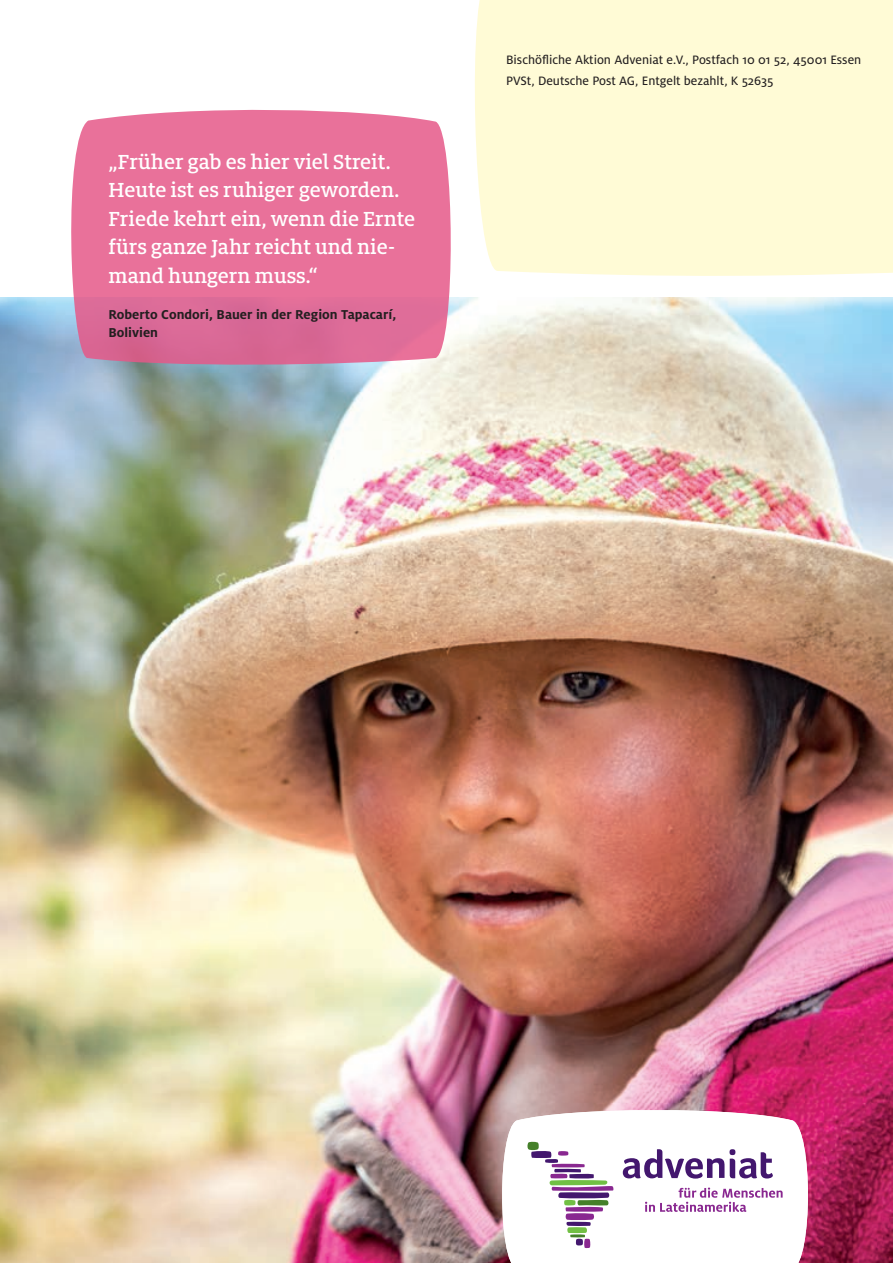
<style>
.page{position:relative;width:893px;height:1263px;background:#fff}
.page>*{position:absolute;margin:0;border:0;box-sizing:border-box;transform-origin:0 0}
.t1{font:500 22.5px/28.5px "Milo Slab Pro";color:#fff}
.t2{font:700 14.25px/18.3px "Milo OT";color:#231f20}
.t3{font:13.5px/21.3px "Milo OT Text";color:#231f20}
</style>
<div class="page">
<img style="left:0;top:298px;width:893px;height:965px">
<div style="left:475px;top:0;width:418px;height:276px;background:#fffbd6"></div>
<svg style="left:70px;top:109px;width:382px;height:257px;background:#e5769d"></svg>
<svg style="left:497px;top:1106px;width:316px;height:157px"></svg>
<div style="left:566px;top:1227px;width:22px;height:6px;background:#71bf44;border-radius:3px"></div>
<svg style="left:570px;top:1234px;width:21px;height:14px"></svg>
<svg style="left:527px;top:1141px;width:87px;height:85px"></svg>
<svg style="left:645px;top:1187px;width:138px;height:25px"></svg>
<svg style="left:623px;top:1149px;width:150px;height:29px"></svg>
<p class="t1" style="left:108px;top:147px;width:308px">„Früher gab es hier viel Streit.<br>Heute ist es ruhiger geworden.<br>Friede kehrt ein, wenn die Ernte fürs ganze Jahr reicht und nie&shy;mand hungern muss.“</p>
<p class="t2" style="left:108px;top:305px;width:289px">Roberto Condori, Bauer in der Region Tapacarí,<br>Bolivien</p>
<p class="t3" style="left:506px;top:49px;width:357px">Bischöfliche Aktion Adveniat e.V., Postfach 10 01 52, 45001 Essen<br>PVSt, Deutsche Post AG, Entgelt bezahlt, K 52635</p>
</div>
